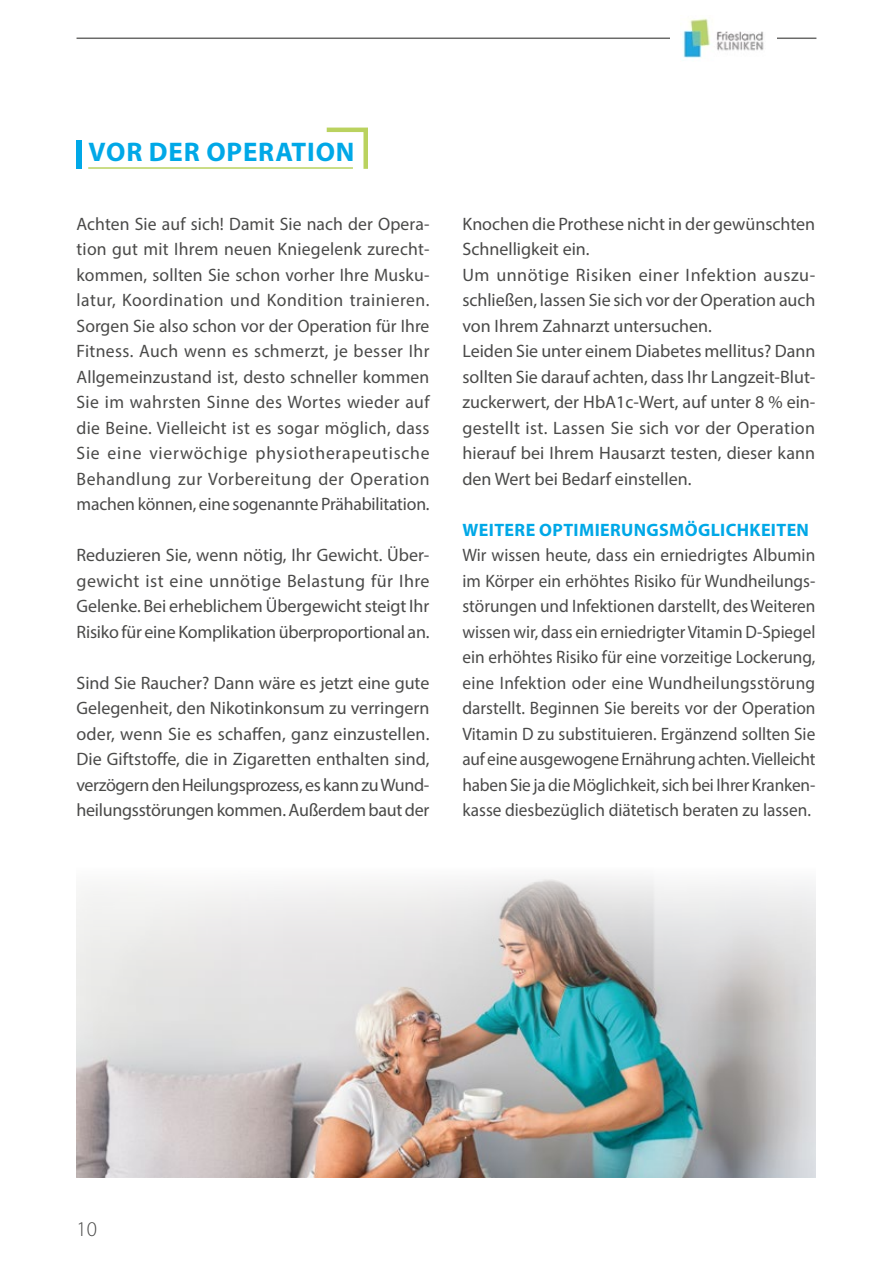
<style>
.page{position:relative;width:893px;height:1263px;background:#fff}
.page>*{position:absolute;margin:0;border:0;box-sizing:border-box;transform-origin:0 0}
.t1{font:700 27px "Myriad Pro";letter-spacing:.03em;color:#00a8e7}
.t2{font:300 21px "Myriad Pro";color:#4a4a49}
.t3{font:18px/25.5px "Myriad Pro";color:#4a4a49;text-align:justify}
.t4{font:18px/25.5px "Myriad Pro";color:#4a4a49;text-align:justify;scale:.96 1}
.t5{font:700 18px "Myriad Pro";letter-spacing:.02em;color:#00a8e7}
</style>
<div class="page">
<hr style="left:77px;top:38px;width:739px;height:1px;background:#6a6a69">
<div style="left:671px;top:11px;width:106px;height:56px;background:#fff"></div>
<img style="left:682px;top:18px;width:82px;height:40px">
<svg style="left:326px;top:127px;width:42px;height:42px"></svg>
<hr style="left:88px;top:167px;width:265px;height:2px;background:#bad25f">
<div style="left:76px;top:141px;width:6px;height:28px;background:#00a8e7"></div>
<img style="left:76px;top:877px;width:739px;height:301px">
<h1 class="t1" style="left:88px;top:134px;width:268px">VOR DER OPERATION</h1>
<p class="t3" style="left:77px;top:210px;width:355px">Achten Sie auf sich! Damit Sie nach der Opera&shy;tion gut mit Ihrem neuen Kniegelenk zurecht&shy;kommen, sollten Sie schon vorher Ihre Musku&shy;latur, Koordination und Kondition trainieren.<br>Sorgen Sie also schon vor der Operation für Ihre Fitness. Auch wenn es schmerzt, je besser Ihr Allgemeinzustand ist, desto schneller kommen Sie im wahrsten Sinne des Wortes wieder auf die Beine. Vielleicht ist es sogar möglich, dass Sie eine vierwöchige physiotherapeutische Behandlung zur Vorbereitung der Operation machen können, eine sogenannte Prähabilitation.</p>
<p class="t3" style="left:77px;top:542px;width:354px">Reduzieren Sie, wenn nötig, Ihr Gewicht. Über&shy;gewicht ist eine unnötige Belastung für Ihre Gelenke. Bei erheblichem Übergewicht steigt Ihr Risiko für eine Komplikation überproportional an.</p>
<p class="t3" style="left:77px;top:670px;width:355px">Sind Sie Raucher? Dann wäre es jetzt eine gute Gelegenheit, den Nikotinkonsum zu verringern oder, wenn Sie es schaffen, ganz einzustellen.<br>Die Giftstoffe, die in Zigaretten enthalten sind, verzögern den Heilungsprozess, es kann zu Wund&shy;heilungsstörungen kommen. Außerdem baut der</p>
<p class="t3" style="left:462px;top:211px;width:354px;text-align:left">Knochen die Prothese nicht in der gewünschten Schnelligkeit ein.<br>Um unnötige Risiken einer Infektion auszu&shy;schließen, lassen Sie sich vor der Operation auch von Ihrem Zahnarzt untersuchen.<br>Leiden Sie unter einem Diabetes mellitus? Dann sollten Sie darauf achten, dass Ihr Langzeit-Blut&shy;zuckerwert, der HbA1c-Wert, auf unter 8 % ein&shy;gestellt ist. Lassen Sie sich vor der Operation hierauf bei Ihrem Hausarzt testen, dieser kann den Wert bei Bedarf einstellen.</p>
<p class="t5" style="left:463px;top:518px;width:348px">WEITERE OPTIMIERUNGSMÖGLICHKEITEN</p>
<p class="t4" style="left:462px;top:542px;width:369px">Wir wissen heute, dass ein erniedrigtes Albumin im Körper ein erhöhtes Risiko für Wundheilungs&shy;störungen und Infektionen darstellt, des Weiteren wissen wir, dass ein erniedrigter Vitamin D-Spiegel ein erhöhtes Risiko für eine vorzeitige Lockerung, eine Infektion oder eine Wundheilungsstörung darstellt. Beginnen Sie bereits vor der Operation Vitamin D zu substituieren. Ergänzend sollten Sie auf eine ausgewogene Ernährung achten. Vielleicht haben Sie ja die Möglichkeit, sich bei Ihrer Kranken&shy;kasse diesbezüglich diätetisch beraten zu lassen.</p>
<p class="t2" style="left:77px;top:1216px;width:22px">10</p>
</div>
